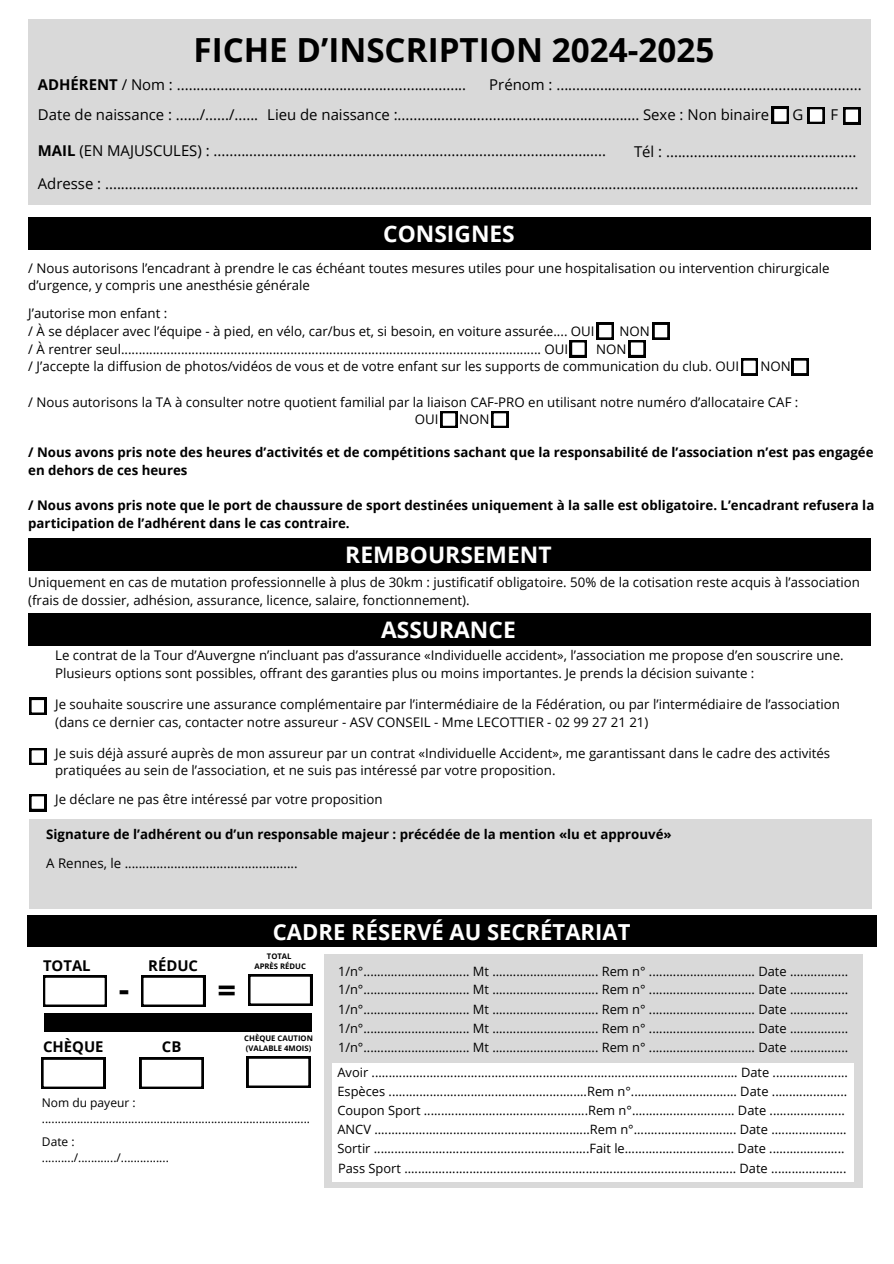
<style>
.page{position:relative;width:894px;height:1264px;background:#fff}
.page>*{position:absolute;margin:0;border:0;box-sizing:border-box;transform-origin:0 0}
.t1{font:700 33.15px "Open Sans";color:#000}
.t2{font:700 32.85px "Open Sans";color:#000}
.t3{font:700 22.8px "Open Sans";color:#fff}
.t4{font:700 22.05px "Open Sans";color:#fff}
.t5{font:14.85px "Open Sans";color:#000}
.t6{font:700 14.85px "Open Sans";color:#000}
.t7{font:13.2px/17.7px "Open Sans";color:#000}
.t8{font:700 13.2px/17.7px "Open Sans";color:#000}
.t9{font:12.9px "Open Sans";color:#000}
.t10{font:12px "Open Sans";color:#000}
.t11{font:700 7.65px "Open Sans";color:#000}
.s1{font-weight:700}
</style>
<div class="page">
<div style="left:29px;top:819px;width:842px;height:89px;background:#d9d9d9"></div>
<svg style="left:596px;top:323px;width:17px;height:16px"></svg>
<svg style="left:652px;top:323px;width:17px;height:16px"></svg>
<svg style="left:29px;top:698px;width:17px;height:16px"></svg>
<svg style="left:29px;top:748px;width:17px;height:17px"></svg>
<svg style="left:29px;top:794px;width:17px;height:17px"></svg>
<svg style="left:628px;top:340px;width:17px;height:17px"></svg>
<svg style="left:791px;top:358px;width:17px;height:17px"></svg>
<svg style="left:741px;top:358px;width:16px;height:17px"></svg>
<svg style="left:440px;top:411px;width:17px;height:17px"></svg>
<svg style="left:491px;top:411px;width:17px;height:17px"></svg>
<svg style="left:569px;top:340px;width:17px;height:17px"></svg>
<div style="left:28px;top:217px;width:842px;height:33px;background:#000"></div>
<div style="left:28px;top:538px;width:842px;height:32px;background:#000"></div>
<div style="left:28px;top:613px;width:842px;height:32px;background:#000"></div>
<div style="left:28px;top:20px;width:842px;height:185px;background:#d9d9d9"></div>
<svg style="left:771px;top:106px;width:18px;height:18px"></svg>
<svg style="left:807px;top:107px;width:18px;height:17px"></svg>
<svg style="left:843px;top:107px;width:17px;height:17px"></svg>
<div style="left:323px;top:954px;width:539px;height:233px;background:#d9d9d9"></div>
<div style="left:332px;top:1063px;width:521px;height:118px;background:#fff"></div>
<div style="left:28px;top:915px;width:848px;height:31px;background:#000"></div>
<div style="left:44px;top:1013px;width:268px;height:19px;background:#000"></div>
<svg style="left:43px;top:975px;width:64px;height:31px"></svg>
<svg style="left:41px;top:1057px;width:64px;height:31px"></svg>
<svg style="left:141px;top:975px;width:64px;height:31px"></svg>
<svg style="left:140px;top:1057px;width:63px;height:31px"></svg>
<svg style="left:248px;top:974px;width:64px;height:31px"></svg>
<svg style="left:246px;top:1056px;width:64px;height:31px"></svg>
<h2 class="t1" style="left:193px;top:26px;width:522px">FICHE D’INSCRIPTION 2024-2025</h2>
<p class="t5" style="left:38px;top:74px;width:430px"><span class="s1">ADHÉRENT</span> / Nom : .........................................................................</p>
<p class="t5" style="left:489px;top:74px;width:374px">Prénom : .............................................................................</p>
<p class="t5" style="left:38px;top:104px;width:222px">Date de naissance : ....../....../......</p>
<p class="t5" style="left:267px;top:104px;width:503px">Lieu de naissance :............................................................. Sexe : Non binaire</p>
<p class="t5" style="left:792px;top:104px;width:12px">G</p>
<p class="t5" style="left:830px;top:104px;width:9px">F</p>
<p class="t5" style="left:38px;top:140px;width:569px"><span class="s1">MAIL</span> (EN MAJUSCULES) : ...................................................................................................</p>
<p class="t5" style="left:38px;top:173px;width:821px">Adresse : ..............................................................................................................................................................................................</p>
<p class="t5" style="left:634px;top:141px;width:224px">Tél : ................................................</p>
<p class="t3" style="left:383px;top:218px;width:133px">CONSIGNES</p>
<h1 class="t7" style="left:28px;top:259px;width:802px">/ Nous autorisons l’encadrant à prendre le cas échéant toutes mesures utiles pour une hospitalisation ou intervention chirurgicale d’urgence, y compris une anesthésie générale</h1>
<h5 class="t7" style="left:28px;top:304px;width:141px">J’autorise mon enfant :</h5>
<h5 class="t7" style="left:28px;top:322px;width:567px">/ À se déplacer avec l’équipe - à pied, en vélo, car/bus et, si besoin, en voiture assurée.... OUI</h5>
<h5 class="t7" style="left:619px;top:322px;width:32px">NON</h5>
<h5 class="t7" style="left:28px;top:339px;width:541px">/ À rentrer seul....................................................................................................................... OUI</h5>
<h5 class="t7" style="left:596px;top:339px;width:32px">NON</h5>
<h5 class="t7" style="left:28px;top:357px;width:712px">/ J’accepte la diffusion de photos/vidéos de vous et de votre enfant sur les supports de communication du club. OUI</h5>
<h5 class="t7" style="left:760px;top:357px;width:32px">NON</h5>
<h5 class="t7" style="left:28px;top:392px;width:771px">/ Nous autorisons la TA à consulter notre quotient familial par la liaison CAF-PRO en utilisant notre numéro d’allocataire CAF :</h5>
<h4 class="t7" style="left:414px;top:410px;width:25px">OUI</h4>
<h4 class="t7" style="left:459px;top:410px;width:32px">NON</h4>
<h5 class="t8" style="left:28px;top:443px;width:846px">/ Nous avons pris note des heures d’activités et de compétitions sachant que la responsabilité de l’association n’est pas engagée en dehors de ces heures</h5>
<h5 class="t8" style="left:28px;top:496px;width:847px">/ Nous avons pris note que le port de chaussure de sport destinées uniquement à la salle est obligatoire. L’encadrant refusera la participation de l’adhérent dans le cas contraire.</h5>
<h2 class="t3" style="left:345px;top:539px;width:208px">REMBOURSEMENT</h2>
<h2 class="t7" style="left:28px;top:573px;width:833px">Uniquement en cas de mutation professionnelle à plus de 30km : justificatif obligatoire. 50% de la cotisation reste acquis à l’association (frais de dossier, adhésion, assurance, licence, salaire, fonctionnement).</h2>
<p class="t3" style="left:381px;top:613px;width:136px">ASSURANCE</p>
<p class="t7" style="left:55px;top:646px;width:789px">Le contrat de la Tour d’Auvergne n’incluant pas d’assurance «Individuelle accident», l’association me propose d’en souscrire une.</p>
<p class="t7" style="left:55px;top:664px;width:700px">Plusieurs options sont possibles, offrant des garanties plus ou moins importantes. Je prends la décision suivante :</p>
<p class="t7" style="left:55px;top:695px;width:786px">Je souhaite souscrire une assurance complémentaire par l’intermédiaire de la Fédération, ou par l’intermédiaire de l’association (dans ce dernier cas, contacter notre assureur - ASV CONSEIL - Mme LECOTTIER - 02 99 27 21 21)</p>
<p class="t7" style="left:55px;top:743px;width:776px">Je suis déjà assuré auprès de mon assureur par un contrat «Individuelle Accident», me garantissant dans le cadre des activités</p>
<p class="t7" style="left:55px;top:761px;width:502px">pratiquées au sein de l’association, et ne suis pas intéressé par votre proposition.</p>
<p class="t7" style="left:55px;top:790px;width:329px">Je déclare ne pas être intéressé par votre proposition</p>
<p class="t8" style="left:46px;top:825px;width:626px">Signature de l’adhérent ou d’un responsable majeur : précédée de la mention «lu et approuvé»</p>
<p class="t7" style="left:46px;top:853px;width:253px">A Rennes, le .................................................</p>
<p class="t6" style="left:43px;top:955px;width:49px">TOTAL</p>
<p class="t6" style="left:43px;top:1036px;width:62px">CHÈQUE</p>
<p class="t6" style="left:148px;top:955px;width:51px">RÉDUC</p>
<p class="t2" style="left:119px;top:965px;width:12px">-</p>
<p class="t2" style="left:217px;top:966px;width:20px">=</p>
<p class="t6" style="left:162px;top:1036px;width:21px">CB</p>
<h3 class="t4" style="left:273px;top:915px;width:359px">CADRE RÉSERVÉ AU SECRÉTARIAT</h3>
<p class="t9" style="left:338px;top:961px;width:511px">1/n°............................... Mt ............................... Rem n° ............................... Date .................</p>
<p class="t11" style="left:267px;top:951px;width:26px">TOTAL</p>
<p class="t11" style="left:254px;top:961px;width:53px">APRÈS RÉDUC</p>
<p class="t11" style="left:244px;top:1033px;width:70px">CHÈQUE CAUTION</p>
<p class="t11" style="left:246px;top:1043px;width:67px">(VALABLE 4MOIS)</p>
<h3 class="t9" style="left:338px;top:980px;width:511px">1/n°............................... Mt ............................... Rem n° ............................... Date .................</h3>
<p class="t9" style="left:338px;top:1000px;width:511px">1/n°............................... Mt ............................... Rem n° ............................... Date .................</p>
<p class="t9" style="left:338px;top:1018px;width:511px">1/n°............................... Mt ............................... Rem n° ............................... Date .................</p>
<p class="t9" style="left:338px;top:1038px;width:511px">1/n°............................... Mt ............................... Rem n° ............................... Date .................</p>
<p class="t10" style="left:42px;top:1094px;width:95px">Nom du payeur :</p>
<p class="t10" style="left:42px;top:1110px;width:269px">....................................................................................</p>
<p class="t10" style="left:42px;top:1133px;width:34px">Date :</p>
<p class="t10" style="left:42px;top:1149px;width:128px">........../............/...............</p>
<h3 class="t9" style="left:337px;top:1062px;width:512px">Avoir ........................................................................................................... Date ......................</h3>
<p class="t9" style="left:337px;top:1082px;width:511px">Espèces ..........................................................Rem n°............................... Date ......................</p>
<p class="t9" style="left:337px;top:1119px;width:510px">ANCV ...............................................................Rem n°.............................. Date ......................</p>
<p class="t9" style="left:337px;top:1100px;width:509px">Coupon Sport ................................................Rem n°.............................. Date ......................</p>
<h6 class="t9" style="left:337px;top:1139px;width:508px">Sortir ...............................................................Fait le................................ Date ......................</h6>
<h3 class="t9" style="left:338px;top:1158px;width:510px">Pass Sport ................................................................................................. Date ......................</h3>
</div>
